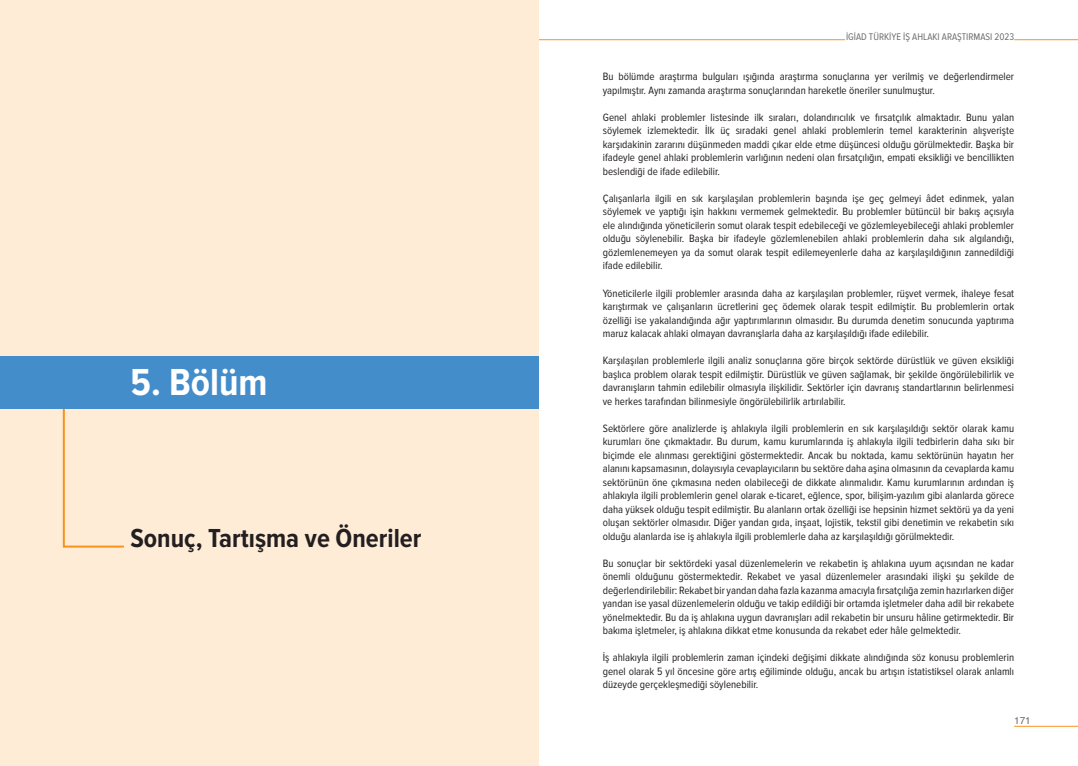
<style>
.page{position:relative;width:1078px;height:766px;background:#fff}
.page>*{position:absolute;margin:0;border:0;box-sizing:border-box;transform-origin:0 0}
.t1{font:700 39px "Proxima Nova Cond";color:#fff}
.t2{font:700 27px "Proxima Nova Cond";color:#231f20}
.t3{font:11px/13.5px "Proxima Nova Cond";color:#231f20;text-align:justify}
.t4{font:10px "Proxima Nova Cond";color:#6c6d70}
.t5{font:10px "Helvetica";color:#6c6d70}
</style>
<div class="page">
<hr style="left:1013px;top:39px;width:64px;height:1px;background:#f7931d">
<hr style="left:1013px;top:725px;width:64px;height:1px;background:#f7931d">
<hr style="left:234px;top:39px;width:610px;height:1px;background:#f7931d">
<div style="left:0;top:0;width:539px;height:765px;background:#feecd7"></div>
<svg style="left:62px;top:409px;width:62px;height:139px"></svg>
<div style="left:0;top:356px;width:539px;height:53px;background:#448dcb"></div>
<p class="t1" style="left:130px;top:360px;width:139px">5. Bölüm</p>
<p class="t2" style="left:130px;top:522px;width:292px">Sonuç, Tartışma ve Öneriler</p>
<p class="t4" style="left:845px;top:31px;width:170px">İGİAD TÜRKİYE İŞ AHLAKI ARAŞTIRMASI 2023</p>
<p class="t3" style="left:602px;top:70px;width:413px">Bu bölümde araştırma bulguları ışığında araştırma sonuçlarına yer verilmiş ve değerlendirmeler yapılmıştır. Aynı zamanda araştırma sonuçlarından hareketle öneriler sunulmuştur.</p>
<p class="t3" style="left:602px;top:111px;width:413px">Genel ahlaki problemler listesinde ilk sıraları, dolandırıcılık ve fırsatçılık almaktadır. Bunu yalan söylemek izlemektedir. İlk üç sıradaki genel ahlaki problemlerin temel karakterinin alışverişte karşıdakinin zararını düşünmeden maddi çıkar elde etme düşüncesi olduğu görülmektedir. Başka bir ifadeyle genel ahlaki problemlerin varlığının nedeni olan fırsatçılığın, empati eksikliği ve bencillikten beslendiği de ifade edilebilir.</p>
<p class="t3" style="left:602px;top:192px;width:413px">Çalışanlarla ilgili en sık karşılaşılan problemlerin başında işe geç gelmeyi âdet edinmek, yalan söylemek ve yaptığı işin hakkını vermemek gelmektedir. Bu problemler bütüncül bir bakış açısıyla ele alındığında yöneticilerin somut olarak tespit edebileceği ve gözlemleyebileceği ahlaki problemler olduğu söylenebilir. Başka bir ifadeyle gözlemlenebilen ahlaki problemlerin daha sık algılandığı, gözlemlenemeyen ya da somut olarak tespit edilemeyenlerle daha az karşılaşıldığının zannedildiği ifade edilebilir.</p>
<p class="t3" style="left:602px;top:286px;width:413px">Yöneticilerle ilgili problemler arasında daha az karşılaşılan problemler, rüşvet vermek, ihaleye fesat karıştırmak ve çalışanların ücretlerini geç ödemek olarak tespit edilmiştir. Bu problemlerin ortak özelliği ise yakalandığında ağır yaptırımlarının olmasıdır. Bu durumda denetim sonucunda yaptırıma maruz kalacak ahlaki olmayan davranışlarla daha az karşılaşıldığı ifade edilebilir.</p>
<p class="t3" style="left:602px;top:354px;width:413px">Karşılaşılan problemlerle ilgili analiz sonuçlarına göre birçok sektörde dürüstlük ve güven eksikliği başlıca problem olarak tespit edilmiştir. Dürüstlük ve güven sağlamak, bir şekilde öngörülebilirlik ve davranışların tahmin edilebilir olmasıyla ilişkilidir. Sektörler için davranış standartlarının belirlenmesi ve herkes tarafından bilinmesiyle öngörülebilirlik artırılabilir.</p>
<p class="t3" style="left:602px;top:421px;width:413px">Sektörlere göre analizlerde iş ahlakıyla ilgili problemlerin en sık karşılaşıldığı sektör olarak kamu kurumları öne çıkmaktadır. Bu durum, kamu kurumlarında iş ahlakıyla ilgili tedbirlerin daha sıkı bir biçimde ele alınması gerektiğini göstermektedir. Ancak bu noktada, kamu sektörünün hayatın her alanını kapsamasının, dolayısıyla cevaplayıcıların bu sektöre daha aşina olmasının da cevaplarda kamu sektörünün öne çıkmasına neden olabileceği de dikkate alınmalıdır. Kamu kurumlarının ardından iş ahlakıyla ilgili problemlerin genel olarak e-ticaret, eğlence, spor, bilişim-yazılım gibi alanlarda görece daha yüksek olduğu tespit edilmiştir. Bu alanların ortak özelliği ise hepsinin hizmet sektörü ya da yeni oluşan sektörler olmasıdır. Diğer yandan gıda, inşaat, lojistik, tekstil gibi denetimin ve rekabetin sıkı olduğu alanlarda ise iş ahlakıyla ilgili problemlerle daha az karşılaşıldığı görülmektedir.</p>
<p class="t3" style="left:602px;top:556px;width:413px">Bu sonuçlar bir sektördeki yasal düzenlemelerin ve rekabetin iş ahlakına uyum açısından ne kadar önemli olduğunu göstermektedir. Rekabet ve yasal düzenlemeler arasındaki ilişki şu şekilde de değerlendirilebilir: Rekabet bir yandan daha fazla kazanma amacıyla fırsatçılığa zemin hazırlarken diğer yandan ise yasal düzenlemelerin olduğu ve takip edildiği bir ortamda işletmeler daha adil bir rekabete yönelmektedir. Bu da iş ahlakına uygun davranışları adil rekabetin bir unsuru hâline getirmektedir. Bir bakıma işletmeler, iş ahlakına dikkat etme konusunda da rekabet eder hâle gelmektedir.</p>
<p class="t3" style="left:602px;top:651px;width:412px">İş ahlakıyla ilgili problemlerin zaman içindeki değişimi dikkate alındığında söz konusu problemlerin genel olarak 5 yıl öncesine göre artış eğiliminde olduğu, ancak bu artışın istatistiksel olarak anlamlı düzeyde gerçekleşmediği söylenebilir.</p>
<p class="t5" style="left:1013px;top:711px;width:18px">171</p>
</div>
